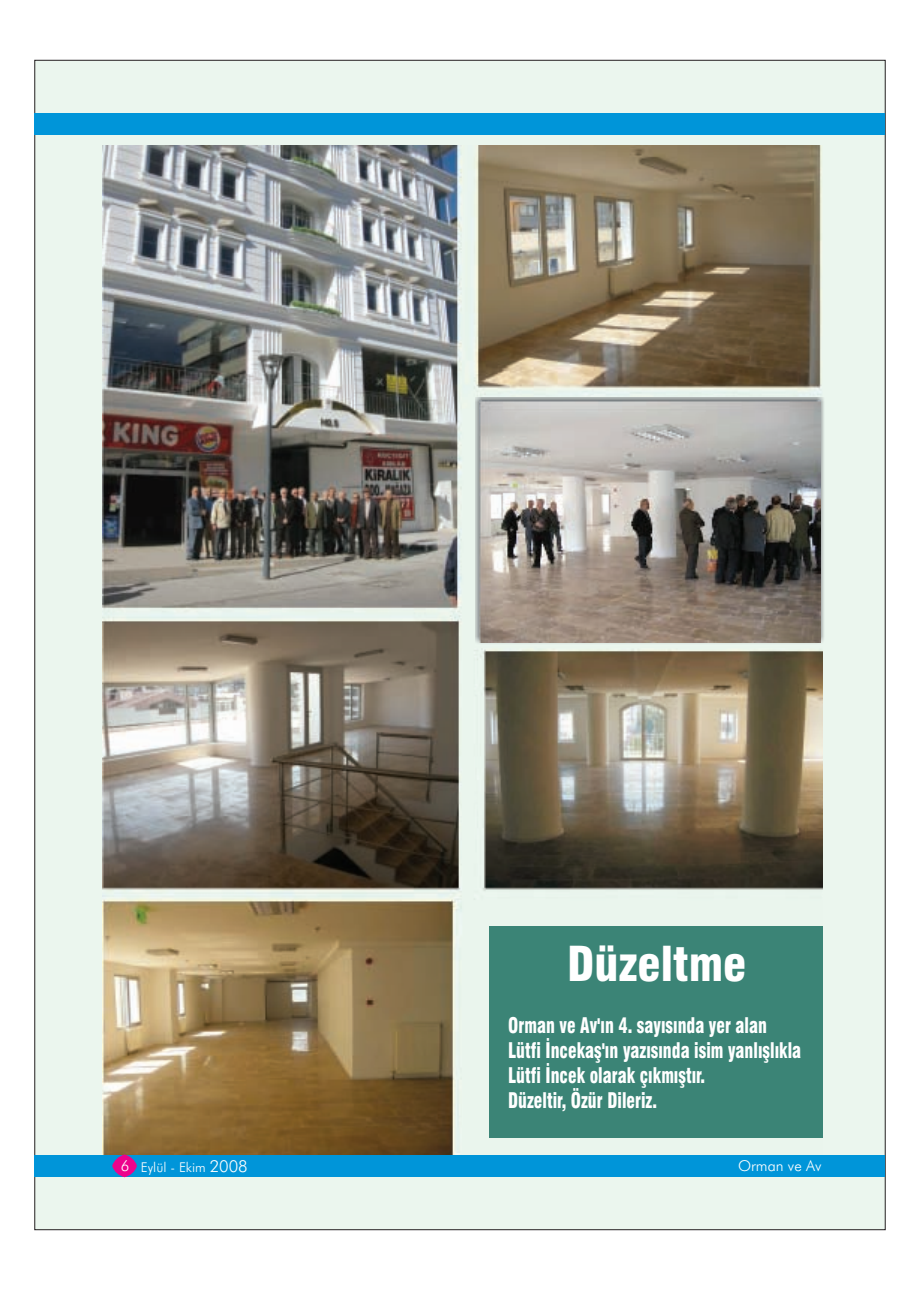
<style>
.page{position:relative;width:920px;height:1290px;background:#fff}
.page>*{position:absolute;margin:0;border:0;box-sizing:border-box;transform-origin:0 0}
.t1{font:900 condensed 46.95px "Swiss 721 BT";color:#fff}
.t2{font:900 condensed 21px/25.2px "Swiss 721 BT";color:#fff;scale:.82 1}
.t3{font:300 15px "Futura BT";color:#fff}
.t4{font:300 13.5px "Futura BT";color:#fff}
.s1{font-size:15px}
.s2{font-size:16.5px}
</style>
<div class="page">
<div style="left:34px;top:60px;width:851px;height:1170px;background:#ebf6ee"></div>
<img style="left:102px;top:145px;width:721px;height:1010px">
<img style="left:476px;top:397px;width:348px;height:249px">
<img style="left:479px;top:401px;width:342px;height:241px">
<div style="left:489px;top:926px;width:333px;height:212px;background:#3b8476"></div>
<div style="left:35px;top:1155px;width:850px;height:21px;background:#0095d9"></div>
<div style="left:35px;top:113px;width:850px;height:22px;background:#0095d9"></div>
<svg style="left:112px;top:1154px;width:25px;height:23px"></svg>
<p class="t1" style="left:567px;top:946px;width:181px">Düzeltme</p>
<p class="t2" style="left:508px;top:1015px;width:359px">Orman ve Av'ýn 4. sayýsýnda yer alan Lütfi Ýncekaþ'ýn yazýsýnda isim yanlýþlýkla Lütfi Ýncek olarak çýkmýþtýr.<br>Düzeltir, Özür Dileriz.</p>
<p class="t4" style="left:121px;top:1162px;width:129px"><span class="s1">6</span> Eylül - Ekim <span class="s2">2008</span></p>
<p class="t3" style="left:738px;top:1160px;width:85px">Orman ve Av</p>
</div>
